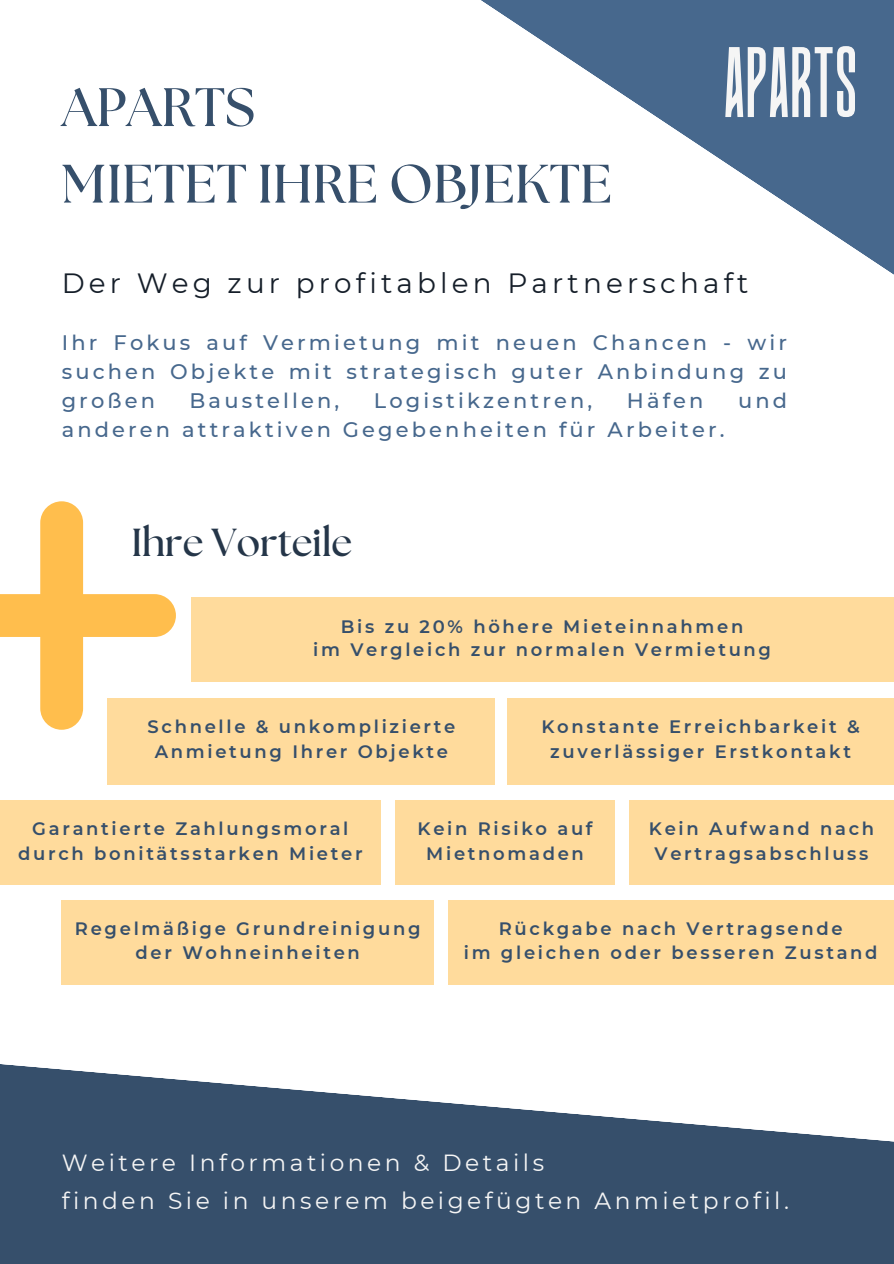
<style>
.page{position:relative;width:894px;height:1264px;background:#fff}
.page>*{position:absolute;margin:0;border:0;box-sizing:border-box;transform-origin:0 0}
.t1{font:700 74.85px "August";color:#f5f5f5}
.t2{font:700 54px/76.5px "The Seasons";color:#364f6b}
.t3{font:700 39px "The Seasons";color:#253649}
.t4{font:27.9px "Montserrat";letter-spacing:.15em;color:#151e29}
.t5{font:23.4px/38.2px "Montserrat";letter-spacing:.15em;color:#f5f5f5}
.t6{font:500 21px/29.2px "Montserrat";letter-spacing:.15em;color:#47688d;text-align:justify}
.t7{font:600 18px/24.8px "Montserrat";letter-spacing:.15em;color:#364f6b;text-align:center}
</style>
<div class="page">
<svg style="left:481px;top:0;width:412px;height:274px"></svg>
<svg style="left:0;top:1064px;width:893px;height:199px;fill:#364f6b"></svg>
<svg style="left:0;top:501px;width:176px;height:228px"></svg>
<div style="left:191px;top:597px;width:702px;height:84px;background:#ffdb9c"></div>
<div style="left:0;top:800px;width:380px;height:85px;background:#ffdb9c"></div>
<div style="left:395px;top:800px;width:219px;height:84px;background:#ffdb9c"></div>
<div style="left:507px;top:698px;width:386px;height:86px;background:#ffdb9c"></div>
<div style="left:629px;top:800px;width:264px;height:85px;background:#ffdb9c"></div>
<div style="left:107px;top:698px;width:388px;height:86px;background:#ffdb9c"></div>
<div style="left:62px;top:900px;width:371px;height:84px;background:#ffdb9c"></div>
<div style="left:447px;top:900px;width:446px;height:84px;background:#ffdb9c"></div>
<p class="t2" style="left:62px;top:72px;width:551px">APARTS<br>MIETET IHRE OBJEKTE</p>
<h1 class="t1" style="left:723px;top:36px;width:135px">APARTS</h1>
<p class="t4" style="left:62px;top:266px;width:688px">Der Weg zur profitablen Partnerschaft</p>
<h4 class="t6" style="left:62px;top:327px;width:726px">Ihr Fokus auf Vermietung mit neuen Chancen - wir suchen Objekte mit strategisch guter Anbindung zu großen</h4>
<h4 class="t6" style="left:189px;top:386px;width:151px">Baustellen,</h4>
<h4 class="t6" style="left:374px;top:386px;width:220px">Logistikzentren,</h4>
<h4 class="t6" style="left:626px;top:386px;width:78px">Häfen</h4>
<h4 class="t6" style="left:737px;top:386px;width:51px">und</h4>
<h4 class="t6" style="left:62px;top:415px;width:664px">anderen attraktiven Gegebenheiten für Arbeiter.</h4>
<p class="t3" style="left:131px;top:525px;width:222px">Ihre Vorteile</p>
<p class="t7" style="left:341px;top:614px;width:404px">Bis zu 20% höhere Mieteinnahmen</p>
<h3 class="t7" style="left:313px;top:637px;width:459px">im Vergleich zur normalen Vermietung</h3>
<p class="t7" style="left:147px;top:714px;width:309px">Schnelle &amp; unkomplizierte<br>Anmietung Ihrer Objekte</p>
<p class="t7" style="left:541px;top:714px;width:319px">Konstante Erreichbarkeit &amp;</p>
<p class="t7" style="left:550px;top:738px;width:302px">zuverlässiger Erstkontakt</p>
<p class="t7" style="left:32px;top:816px;width:317px">Garantierte Zahlungsmoral</p>
<p class="t7" style="left:18px;top:841px;width:346px">durch bonitätsstarken Mieter</p>
<p class="t7" style="left:417px;top:816px;width:176px">Kein Risiko auf</p>
<p class="t7" style="left:426px;top:841px;width:159px">Mietnomaden</p>
<p class="t7" style="left:648px;top:816px;width:226px">Kein Aufwand nach<br>Vertragsabschluss</p>
<p class="t7" style="left:75px;top:915px;width:347px">Regelmäßige Grundreinigung</p>
<p class="t7" style="left:135px;top:940px;width:226px">der Wohneinheiten</p>
<p class="t7" style="left:498px;top:915px;width:345px">Rückgabe nach Vertragsende</p>
<p class="t7" style="left:463px;top:940px;width:415px">im gleichen oder besseren Zustand</p>
<h2 class="t5" style="left:62px;top:1143px;width:728px">Weitere Informationen &amp; Details<br>finden Sie in unserem beigefügten Anmietprofil.</h2>
</div>
